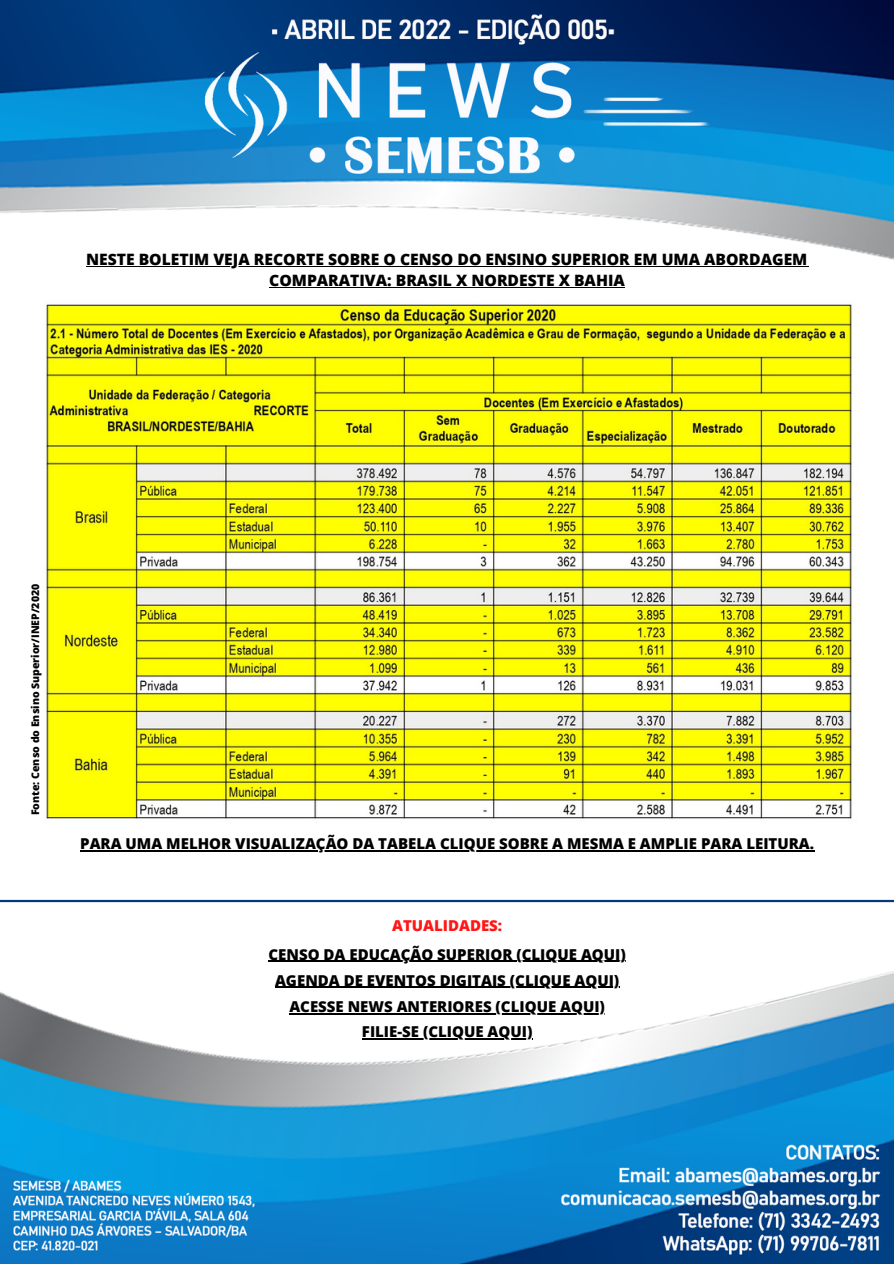
<style>
.page{position:relative;width:894px;height:1264px;background:#fff}
.page>*{position:absolute;margin:0;border:0;box-sizing:border-box;transform-origin:0 0}
.t1{font:800 15.6px/21.6px "Open Sans";color:#000;text-align:center}
.t2{font:800 15px "Open Sans";color:#000}
.t3{font:800 15px "Open Sans";color:#ff1616}
.t4{font:800 10.5px "Open Sans";color:#000}
</style>
<div class="page">
<img style="left:0;top:0;width:893px;height:1263px">
<img style="left:30px;top:292px;width:843px;height:532px">
<hr style="left:0;top:899px;width:893px;height:3px;background:#03397a">
<hr style="left:86px;top:265px;width:722px;height:1px;background:#000">
<hr style="left:269px;top:287px;width:356px;height:1px;background:#000">
<hr style="left:80px;top:850px;width:734px;height:1px;background:#000">
<hr style="left:268px;top:960px;width:357px;height:2px;background:#000">
<hr style="left:275px;top:986px;width:344px;height:1px;background:#000">
<hr style="left:289px;top:1013px;width:316px;height:1px;background:#000">
<hr style="left:362px;top:1038px;width:170px;height:1px;background:#000">
<p class="t1" style="left:86px;top:248px;width:722px">NESTE BOLETIM VEJA RECORTE SOBRE O CENSO DO ENSINO SUPERIOR EM UMA ABORDAGEM<br>COMPARATIVA: BRASIL X NORDESTE X BAHIA</p>
<p class="t4" style="left:28px;top:815px;width:233px;rotate:-90deg">Fonte: Censo do Ensino Superior/INEP/2020</p>
<p class="t2" style="left:80px;top:833px;width:735px">PARA UMA MELHOR VISUALIZAÇÃO DA TABELA CLIQUE SOBRE A MESMA E AMPLIE PARA LEITURA.</p>
<p class="t3" style="left:392px;top:915px;width:112px">ATUALIDADES:</p>
<p class="t2" style="left:268px;top:943px;width:359px">CENSO DA EDUCAÇÃO SUPERIOR (CLIQUE AQUI)</p>
<p class="t2" style="left:275px;top:969px;width:345px">AGENDA DE EVENTOS DIGITAIS (CLIQUE AQUI)</p>
<p class="t2" style="left:289px;top:995px;width:317px">ACESSE NEWS ANTERIORES (CLIQUE AQUI)</p>
<p class="t2" style="left:362px;top:1021px;width:172px">FILIE-SE (CLIQUE AQUI)</p>
</div>
